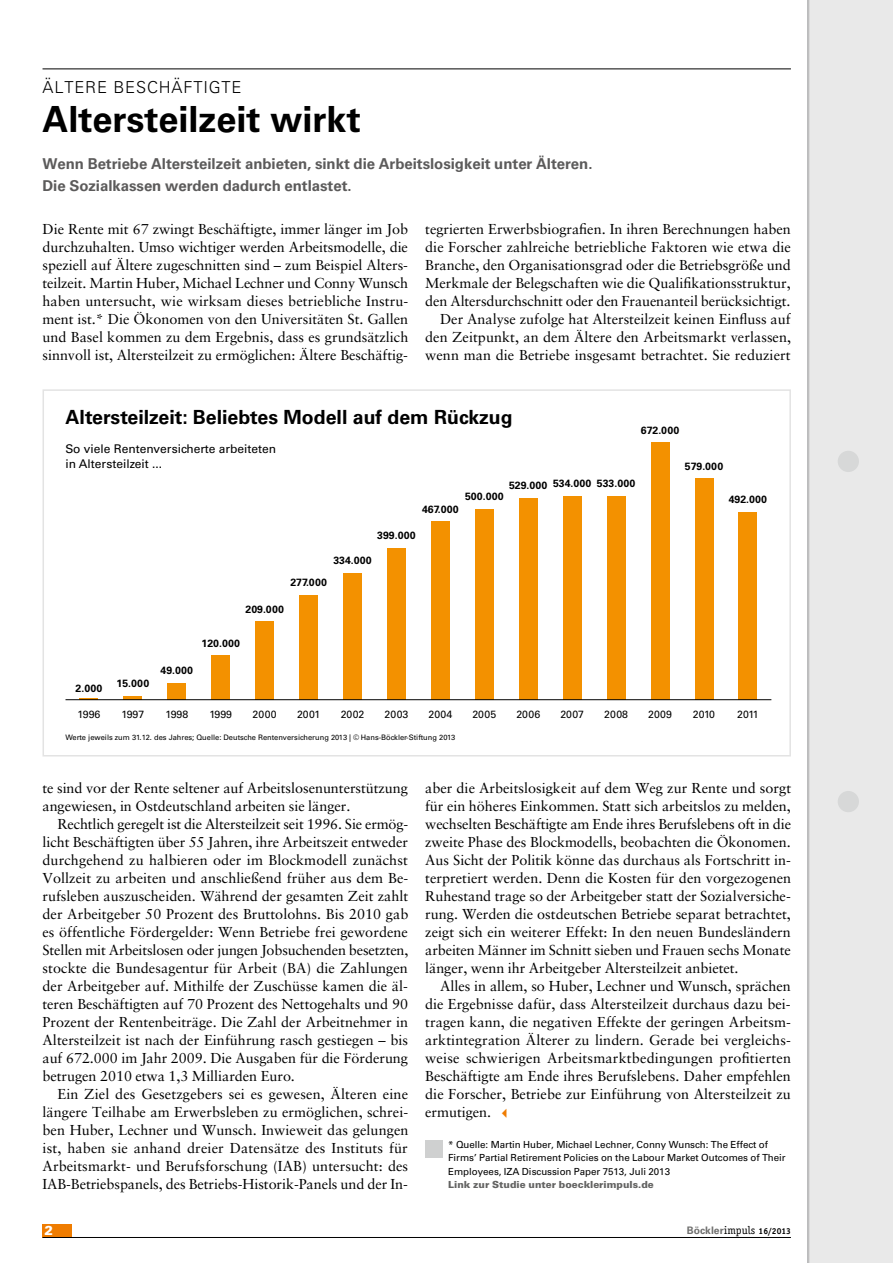
<style>
.page{position:relative;width:893px;height:1263px;background:#fff}
.page>*{position:absolute;margin:0;border:0;box-sizing:border-box;transform-origin:0 0}
.t1{font:700 36px "Univers LT Std";color:#000}
.t2{font:700 19.5px "Univers LT Std";color:#000}
.t3{font:300 16.5px "Univers LT Std";letter-spacing:.05em;color:#000}
.t4{font:700 15px/22.5px "Univers LT Std";letter-spacing:-.005em;color:#5c5b5b}
.t5{font:14.4px/18px "Sabon LT";letter-spacing:-.005em;color:#000;text-align:justify}
.t6{font:900 12.9px "Univers LT Std";color:#fff}
.t7{font:12px/15.6px "Univers LT Std";color:#000}
.t8{font:700 10.5px "Univers LT Std";letter-spacing:.02em;color:#000}
.t9{font:10.5px "Univers LT Std";color:#000}
.t10{font:700 10.35px "Univers LT Std";color:#6f6f6e}
.t11{font:9.75px/13.5px "Univers LT Std";letter-spacing:-.005em;color:#000}
.t12{font:900 9.75px "Univers LT Std";letter-spacing:-.005em;color:#636362}
.t13{font:7.5px "Univers LT Std";color:#000}
.s1{font-family:"European Pi Three";font-size:10.5px;color:#ef7c00}
.s2{font-family:"Officina Serif LT";font-weight:400;font-size:11.25px;color:#000}
.s3{font-family:"Officina Serif LT";font-size:8.55px;color:#000}
</style>
<div class="page">
<hr style="left:43px;top:69px;width:748px;height:1px;background:#000">
<div style="left:808px;top:0;width:85px;height:1263px;background:#e9e9e9"></div>
<hr style="left:808px;top:0;width:2px;height:1263px;background:#dadada">
<hr style="left:807px;top:0;width:2px;height:1263px;background:#b1b2b3">
<div style="left:838px;top:451px;width:21px;height:21px;background:#d7d8d8;border-radius:50%"></div>
<div style="left:838px;top:791px;width:21px;height:21px;background:#d7d8d8;border-radius:50%"></div>
<div style="left:43px;top:1224px;width:29px;height:13px;background:#ef7c00"></div>
<hr style="left:43px;top:1237px;width:748px;height:1px;background:#000">
<div style="left:425px;top:1141px;width:17px;height:17px;background:#cfd0d0"></div>
<svg style="left:80px;top:698px;width:18px;height:1px"></svg>
<hr style="left:124px;top:696px;width:18px;height:4px;background:#f39100">
<div style="left:168px;top:683px;width:18px;height:17px;background:#f39100"></div>
<div style="left:212px;top:655px;width:18px;height:45px;background:#f39100"></div>
<div style="left:256px;top:621px;width:18px;height:79px;background:#f39100"></div>
<div style="left:300px;top:595px;width:18px;height:105px;background:#f39100"></div>
<div style="left:343px;top:573px;width:19px;height:127px;background:#f39100"></div>
<div style="left:387px;top:548px;width:19px;height:152px;background:#f39100"></div>
<div style="left:431px;top:522px;width:18px;height:178px;background:#f39100"></div>
<div style="left:475px;top:509px;width:18px;height:191px;background:#f39100"></div>
<div style="left:519px;top:498px;width:18px;height:202px;background:#f39100"></div>
<div style="left:563px;top:496px;width:18px;height:204px;background:#f39100"></div>
<div style="left:607px;top:496px;width:18px;height:204px;background:#f39100"></div>
<div style="left:651px;top:442px;width:18px;height:258px;background:#f39100"></div>
<div style="left:695px;top:478px;width:18px;height:222px;background:#f39100"></div>
<div style="left:739px;top:512px;width:18px;height:188px;background:#f39100"></div>
<hr style="left:66px;top:699px;width:705px;height:1px;background:#000">
<div style="left:43px;top:389px;width:748px;height:367px;border:2px solid #e3e3e3"></div>
<p class="t3" style="left:43px;top:77px;width:201px">ÄLTERE BESCHÄFTIGTE</p>
<h1 class="t1" style="left:43px;top:99px;width:320px">Altersteilzeit wirkt</h1>
<p class="t4" style="left:43px;top:152px;width:551px">Wenn Betriebe Altersteilzeit anbieten, sinkt die Arbeitslosigkeit unter Älteren.<br>Die Sozialkassen werden dadurch entlastet.</p>
<p class="t5" style="left:43px;top:220px;width:367px">Die Rente mit 67 zwingt Beschäftigte, immer länger im Job durchzuhalten. Umso wichtiger werden Arbeitsmodelle, die speziell auf Ältere zugeschnitten sind – zum Beispiel Alters&shy;teilzeit. Martin Huber, Michael Lechner und Conny Wunsch haben untersucht, wie wirksam dieses betriebliche Instru&shy;ment ist.* Die Ökonomen von den Universitäten St. Gallen und Basel kommen zu dem Ergebnis, dass es grundsätzlich sinnvoll ist, Altersteilzeit zu ermöglichen: Ältere Beschäftig-</p>
<p class="t5" style="left:425px;top:220px;width:367px;text-align:right">tegrierten Erwerbsbiografien. In ihren Berechnungen haben die Forscher zahlreiche betriebliche Faktoren wie etwa die Branche, den Organisationsgrad oder die Betriebsgröße und Merkmale der Belegschaften wie die Qualifikationsstruktur, den Altersdurchschnitt oder den Frauenanteil berücksichtigt.<br>Der Analyse zufolge hat Altersteilzeit keinen Einfluss auf den Zeitpunkt, an dem Ältere den Arbeitsmarkt verlassen, wenn man die Betriebe insgesamt betrachtet. Sie reduziert</p>
<h2 class="t2" style="left:66px;top:406px;width:449px">Altersteilzeit: Beliebtes Modell auf dem Rückzug</h2>
<p class="t7" style="left:66px;top:441px;width:212px">So viele Rentenversicherte arbeiteten in Altersteilzeit ...</p>
<p class="t8" style="left:641px;top:424px;width:40px">672.000</p>
<p class="t8" style="left:685px;top:460px;width:40px">579.000</p>
<p class="t8" style="left:76px;top:682px;width:28px">2.000</p>
<p class="t8" style="left:117px;top:677px;width:34px">15.000</p>
<p class="t8" style="left:509px;top:478px;width:128px">529.000 534.000 533.000</p>
<p class="t8" style="left:465px;top:490px;width:40px">500.000</p>
<p class="t8" style="left:422px;top:503px;width:38px">467.000</p>
<p class="t8" style="left:377px;top:529px;width:40px">399.000</p>
<p class="t8" style="left:333px;top:554px;width:40px">334.000</p>
<p class="t8" style="left:290px;top:576px;width:38px">277.000</p>
<p class="t8" style="left:245px;top:603px;width:40px">209.000</p>
<p class="t8" style="left:161px;top:664px;width:34px">49.000</p>
<p class="t8" style="left:202px;top:637px;width:40px">120.000</p>
<p class="t8" style="left:729px;top:493px;width:40px">492.000</p>
<p class="t9" style="left:78px;top:708px;width:24px">1996</p>
<p class="t9" style="left:122px;top:708px;width:24px">1997</p>
<p class="t9" style="left:165px;top:708px;width:24px">1998</p>
<p class="t9" style="left:209px;top:708px;width:24px">1999</p>
<p class="t9" style="left:253px;top:708px;width:26px">2000</p>
<p class="t9" style="left:297px;top:708px;width:25px">2001</p>
<p class="t9" style="left:341px;top:708px;width:25px">2002</p>
<p class="t9" style="left:385px;top:708px;width:25px">2003</p>
<p class="t9" style="left:429px;top:708px;width:25px">2004</p>
<p class="t9" style="left:472px;top:708px;width:25px">2005</p>
<p class="t9" style="left:516px;top:708px;width:25px">2006</p>
<p class="t9" style="left:560px;top:708px;width:25px">2007</p>
<p class="t9" style="left:604px;top:708px;width:25px">2008</p>
<p class="t9" style="left:648px;top:708px;width:25px">2009</p>
<p class="t9" style="left:693px;top:708px;width:24px">2010</p>
<p class="t9" style="left:737px;top:708px;width:23px">2011</p>
<p class="t13" style="left:66px;top:733px;width:391px">Werte jeweils zum 31.12. des Jahres; Quelle: Deutsche Rentenversicherung 2013 | © Hans-Böckler-Stiftung 2013</p>
<p class="t5" style="left:43px;top:778px;width:367px">te sind vor der Rente seltener auf Arbeitslosenunterstützung angewiesen, in Ostdeutschland arbeiten sie länger.</p>
<p class="t5" style="left:43px;top:814px;width:367px;text-indent:15px">Rechtlich geregelt ist die Altersteilzeit seit 1996. Sie ermög&shy;licht Beschäftigten über 55 Jahren, ihre Arbeitszeit entweder durchgehend zu halbieren oder im Blockmodell zunächst Vollzeit zu arbeiten und anschließend früher aus dem Be&shy;rufsleben auszuscheiden. Während der gesamten Zeit zahlt der Arbeitgeber 50 Prozent des Bruttolohns. Bis 2010 gab es öffentliche Fördergelder: Wenn Betriebe frei gewordene Stellen mit Arbeitslosen oder jungen Jobsuchenden besetzten, stockte die Bundesagentur für Arbeit (BA) die Zahlungen der Arbeitgeber auf. Mithilfe der Zuschüsse kamen die äl&shy;teren Beschäftigten auf 70 Prozent des Nettogehalts und 90<br>Prozent der Rentenbeiträge. Die Zahl der Arbeitnehmer in Altersteilzeit ist nach der Einführung rasch gestiegen – bis auf 672.000 im Jahr 2009. Die Ausgaben für die Förderung betrugen 2010 etwa 1,3 Milliarden Euro.</p>
<p class="t5" style="left:43px;top:1084px;width:367px;text-indent:15px">Ein Ziel des Gesetzgebers sei es gewesen, Älteren eine längere Teilhabe am Erwerbsleben zu ermöglichen, schrei&shy;ben Huber, Lechner und Wunsch. Inwieweit das gelungen ist, haben sie anhand dreier Datensätze des Instituts für Arbeitsmarkt- und Berufsforschung (IAB) untersucht: des IAB-Betriebspanels, des Betriebs-Historik-Panels und der In-</p>
<p class="t5" style="left:425px;top:778px;width:367px">aber die Arbeitslosigkeit auf dem Weg zur Rente und sorgt für ein höheres Einkommen. Statt sich arbeitslos zu melden, wechselten Beschäftigte am Ende ihres Berufslebens oft in die zweite Phase des Blockmodells, beobachten die Ökonomen.<br>Aus Sicht der Politik könne das durchaus als Fortschritt in&shy;terpretiert werden. Denn die Kosten für den vorgezogenen Ruhestand trage so der Arbeitgeber statt der Sozialversiche&shy;rung. Werden die ostdeutschen Betriebe separat betrachtet, zeigt sich ein weiterer Effekt: In den neuen Bundesländern arbeiten Männer im Schnitt sieben und Frauen sechs Monate länger, wenn ihr Arbeitgeber Altersteilzeit anbietet.</p>
<p class="t5" style="left:425px;top:976px;width:367px;text-indent:15px">Alles in allem, so Huber, Lechner und Wunsch, sprächen die Ergebnisse dafür, dass Altersteilzeit durchaus dazu bei&shy;tragen kann, die negativen Effekte der geringen Arbeitsm&shy;arktintegration Älterer zu lindern. Gerade bei vergleichs&shy;weise schwierigen Arbeitsmarktbedingungen profitierten Beschäftigte am Ende ihres Berufslebens. Daher empfehlen die Forscher, Betriebe zur Einführung von Altersteilzeit zu ermutigen. <span class="s1">B</span></p>
<p class="t11" style="left:448px;top:1138px;width:339px">* Quelle: Martin Huber, Michael Lechner, Conny Wunsch: The Effect of<br>Firms’ Partial Retirement Policies on the Labour Market Outcomes of Their<br>Employees, IZA Discussion Paper 7513, Juli 2013</p>
<p class="t12" style="left:448px;top:1179px;width:207px">Link zur Studie unter boecklerimpuls.de</p>
<p class="t6" style="left:45px;top:1222px;width:10px">2</p>
<p class="t10" style="left:687px;top:1224px;width:106px">Böckler<span class="s2">impuls</span> <span class="s3">16/2013</span></p>
</div>
